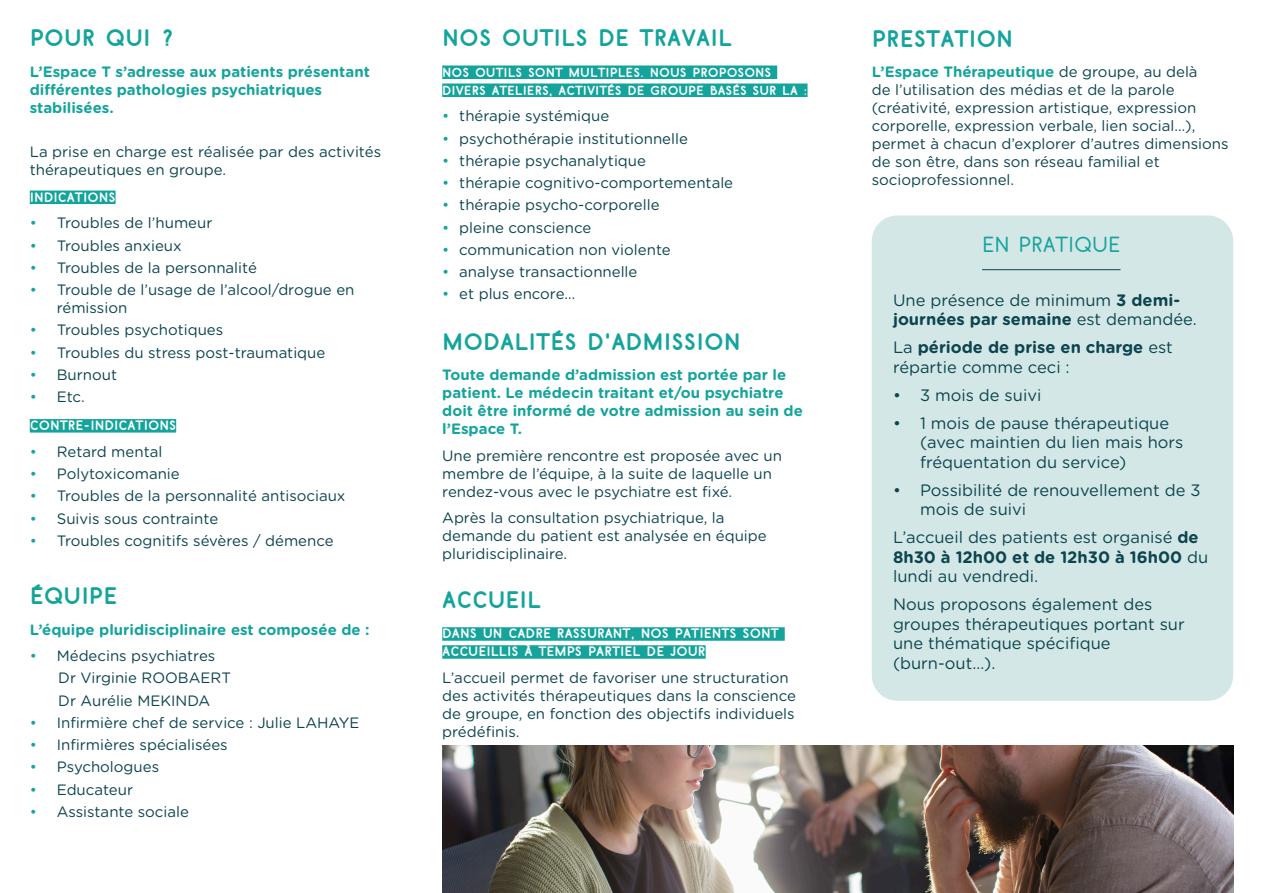
<style>
.page{position:relative;width:1263px;height:893px;background:#fff}
.page>*{position:absolute;margin:0;border:0;box-sizing:border-box;transform-origin:0 0}
.Couverture_-_Titre_brochure{font:21px "Belgika 5 th";color:#15a49c}
.Titre_encadré{font:19.5px "Belgika 8 th";color:#15a49c}
.Body{font:16.5px/19.5px "Gotham Rounded";color:#0c444f}
.Body-2{font:15px/18px "Gotham Rounded";color:#0c444f}
.Bulletpoints{font:15px/18px "Gotham Rounded";color:#0c444f}
.Body-3{font:700 15px/18px "Gotham Rounded";color:#15a49c}
.Body-4{font:12px/18px "Belgika 5 th";color:#fff}
.Inter-titre_-_souligné{font:11.55px/18px "Belgika 5 th";color:#fff}
.s1{color:#15a49c}
.s2{font-weight:700;color:#15a49c}
.s3{font-weight:700}
</style>
<div class="page">
<div style="left:30px;top:191px;width:86px;height:13px;background:#15a49c"></div>
<div style="left:30px;top:419px;width:146px;height:14px;background:#15a49c"></div>
<div style="left:442px;top:65px;width:335px;height:14px;background:#15a49c"></div>
<div style="left:442px;top:83px;width:365px;height:14px;background:#15a49c"></div>
<div style="left:442px;top:627px;width:343px;height:14px;background:#15a49c"></div>
<div style="left:442px;top:645px;width:264px;height:14px;background:#15a49c"></div>
<div style="left:872px;top:215px;width:361px;height:486px;background:#d3e7e6;border-radius:26px"></div>
<hr style="left:982px;top:269px;width:138px;height:1px;background:#0c444f">
<img style="left:442px;top:745px;width:791px;height:148px">
<p class="Couverture_-_Titre_brochure" style="left:30px;top:25px;width:146px">POUR QUI ?</p>
<p class="Body-3" style="left:30px;top:62px;width:342px">L’Espace T s’adresse aux patients présentant différentes pathologies psychiatriques stabilisées.</p>
<p class="Body-2" style="left:30px;top:142px;width:353px">La prise en charge est réalisée par des activités thérapeutiques en groupe.</p>
<p class="Body-4" style="left:30px;top:188px;width:87px">INDICATIONS</p>
<p class="Body-2" style="left:30px;top:213px;width:184px"><span class="s1">•</span> Troubles de l’humeur</p>
<p class="Body-2" style="left:30px;top:236px;width:153px"><span class="s1">•</span> Troubles anxieux</p>
<p class="Body-2" style="left:30px;top:258px;width:229px"><span class="s1">•</span> Troubles de la personnalité</p>
<p class="Body-2" style="left:57px;top:280px;width:299px;text-indent:-27px"><span class="s1">•</span> Trouble de l’usage de l’alcool/drogue en rémission</p>
<p class="Body-2" style="left:30px;top:320px;width:195px"><span class="s1">•</span> Troubles psychotiques</p>
<p class="Body-2" style="left:30px;top:343px;width:297px"><span class="s1">•</span> Troubles du stress post-traumatique</p>
<p class="Body-2" style="left:30px;top:365px;width:89px"><span class="s1">•</span> Burnout</p>
<p class="Body-2" style="left:30px;top:387px;width:57px"><span class="s1">•</span> Etc.</p>
<p class="Body-4" style="left:30px;top:416px;width:148px">CONTRE-INDICATIONS</p>
<p class="Body-2" style="left:30px;top:442px;width:134px"><span class="s1">•</span> Retard mental</p>
<p class="Body-2" style="left:30px;top:464px;width:152px"><span class="s1">•</span> Polytoxicomanie</p>
<p class="Body-2" style="left:30px;top:486px;width:317px"><span class="s1">•</span> Troubles de la personnalité antisociaux</p>
<p class="Body-2" style="left:30px;top:509px;width:190px"><span class="s1">•</span> Suivis sous contrainte</p>
<p class="Body-2" style="left:30px;top:531px;width:305px"><span class="s1">•</span> Troubles cognitifs sévères / démence</p>
<p class="Couverture_-_Titre_brochure" style="left:30px;top:582px;width:89px">ÉQUIPE</p>
<p class="Body-3" style="left:30px;top:620px;width:341px">L’équipe pluridisciplinaire est composée de :</p>
<p class="Body-2" style="left:30px;top:646px;width:187px"><span class="s1">•</span> Médecins psychiatres</p>
<p class="Body-2" style="left:58px;top:668px;width:174px">Dr Virginie ROOBAERT</p>
<p class="Body-2" style="left:58px;top:691px;width:153px">Dr Aurélie MEKINDA</p>
<p class="Body-2" style="left:30px;top:713px;width:331px"><span class="s1">•</span> Infirmière chef de service : Julie LAHAYE</p>
<p class="Body-2" style="left:30px;top:735px;width:199px"><span class="s1">•</span> Infirmières spécialisées</p>
<p class="Body-2" style="left:30px;top:757px;width:131px"><span class="s1">•</span> Psychologues</p>
<p class="Body-2" style="left:30px;top:780px;width:105px"><span class="s1">•</span> Educateur</p>
<p class="Body-2" style="left:30px;top:802px;width:161px"><span class="s1">•</span> Assistante sociale</p>
<p class="Couverture_-_Titre_brochure" style="left:442px;top:25px;width:292px">NOS OUTILS DE TRAVAIL</p>
<p class="Inter-titre_-_souligné" style="left:442px;top:63px;width:367px">NOS OUTILS SONT MULTIPLES. NOUS PROPOSONS<br>DIVERS ATELIERS, ACTIVITÉS DE GROUPE BASÉS SUR LA :</p>
<p class="Bulletpoints" style="left:442px;top:106px;width:169px"><span class="s1">•</span> thérapie systémique</p>
<p class="Bulletpoints" style="left:442px;top:129px;width:247px"><span class="s1">•</span> psychothérapie institutionnelle</p>
<p class="Bulletpoints" style="left:442px;top:151px;width:205px"><span class="s1">•</span> thérapie psychanalytique</p>
<p class="Bulletpoints" style="left:442px;top:173px;width:292px"><span class="s1">•</span> thérapie cognitivo-comportementale</p>
<p class="Bulletpoints" style="left:442px;top:195px;width:219px"><span class="s1">•</span> thérapie psycho-corporelle</p>
<p class="Bulletpoints" style="left:442px;top:218px;width:150px"><span class="s1">•</span> pleine conscience</p>
<p class="Bulletpoints" style="left:442px;top:240px;width:230px"><span class="s1">•</span> communication non violente</p>
<p class="Bulletpoints" style="left:442px;top:262px;width:197px"><span class="s1">•</span> analyse transactionnelle</p>
<p class="Bulletpoints" style="left:442px;top:284px;width:135px"><span class="s1">•</span> et plus encore…</p>
<p class="Couverture_-_Titre_brochure" style="left:442px;top:328px;width:300px">MODALITÉS D'ADMISSION</p>
<p class="Body-3" style="left:442px;top:365px;width:362px">Toute demande d’admission est portée par le patient. Le médecin traitant et/ou psychiatre doit être informé de votre admission au sein de l’Espace T.</p>
<p class="Body-2" style="left:442px;top:446px;width:341px">Une première rencontre est proposée avec un membre de l’équipe, à la suite de laquelle un rendez-vous avec le psychiatre est fixé.</p>
<p class="Body-2" style="left:442px;top:508px;width:326px">Après la consultation psychiatrique, la demande du patient est analysée en équipe pluridisciplinaire.</p>
<p class="Couverture_-_Titre_brochure" style="left:442px;top:586px;width:101px">ACCUEIL</p>
<p class="Body-4" style="left:442px;top:624px;width:338px">DANS UN CADRE RASSURANT, NOS PATIENTS SONT<br>ACCUEILLIS À TEMPS PARTIEL DE JOUR</p>
<p class="Body-2" style="left:442px;top:668px;width:355px">L’accueil permet de favoriser une structuration des activités thérapeutiques dans la conscience de groupe, en fonction des objectifs individuels prédéfinis.</p>
<p class="Couverture_-_Titre_brochure" style="left:872px;top:25px;width:143px">PRESTATION</p>
<p class="Bulletpoints" style="left:872px;top:62px;width:358px"><span class="s2">L’Espace Thérapeutique</span> de groupe, au delà<br>de l’utilisation des médias et de la parole (créativité, expression artistique, expression corporelle, expression verbale, lien social…), permet à chacun d’explorer d’autres dimensions de son être, dans son réseau familial et socioprofessionnel.</p>
<p class="Titre_encadré" style="left:982px;top:233px;width:140px">EN PRATIQUE</p>
<p class="Body" style="left:893px;top:289px;width:305px">Une présence de minimum <span class="s3">3 demi&shy;journées par semaine</span> est demandée.</p>
<p class="Body" style="left:893px;top:337px;width:281px">La <span class="s3">période de prise en charge</span> est répartie comme ceci :</p>
<p class="Body" style="left:893px;top:384px;width:150px">• 3 mois de suivi</p>
<p class="Body" style="left:920px;top:412px;width:265px;text-indent:-27px">• 1 mois de pause thérapeutique (avec maintien du lien mais hors fréquentation du service)</p>
<p class="Body" style="left:920px;top:479px;width:282px;text-indent:-27px">• Possibilité de renouvellement de 3 mois de suivi</p>
<p class="Body" style="left:893px;top:527px;width:317px">L’accueil des patients est organisé <span class="s3">de<br>8h30 à 12h00 et de 12h30 à 16h00</span> du lundi au vendredi.</p>
<p class="Body" style="left:893px;top:594px;width:293px">Nous proposons également des groupes thérapeutiques portant sur une thématique spécifique (burn-out…).</p>
</div>
